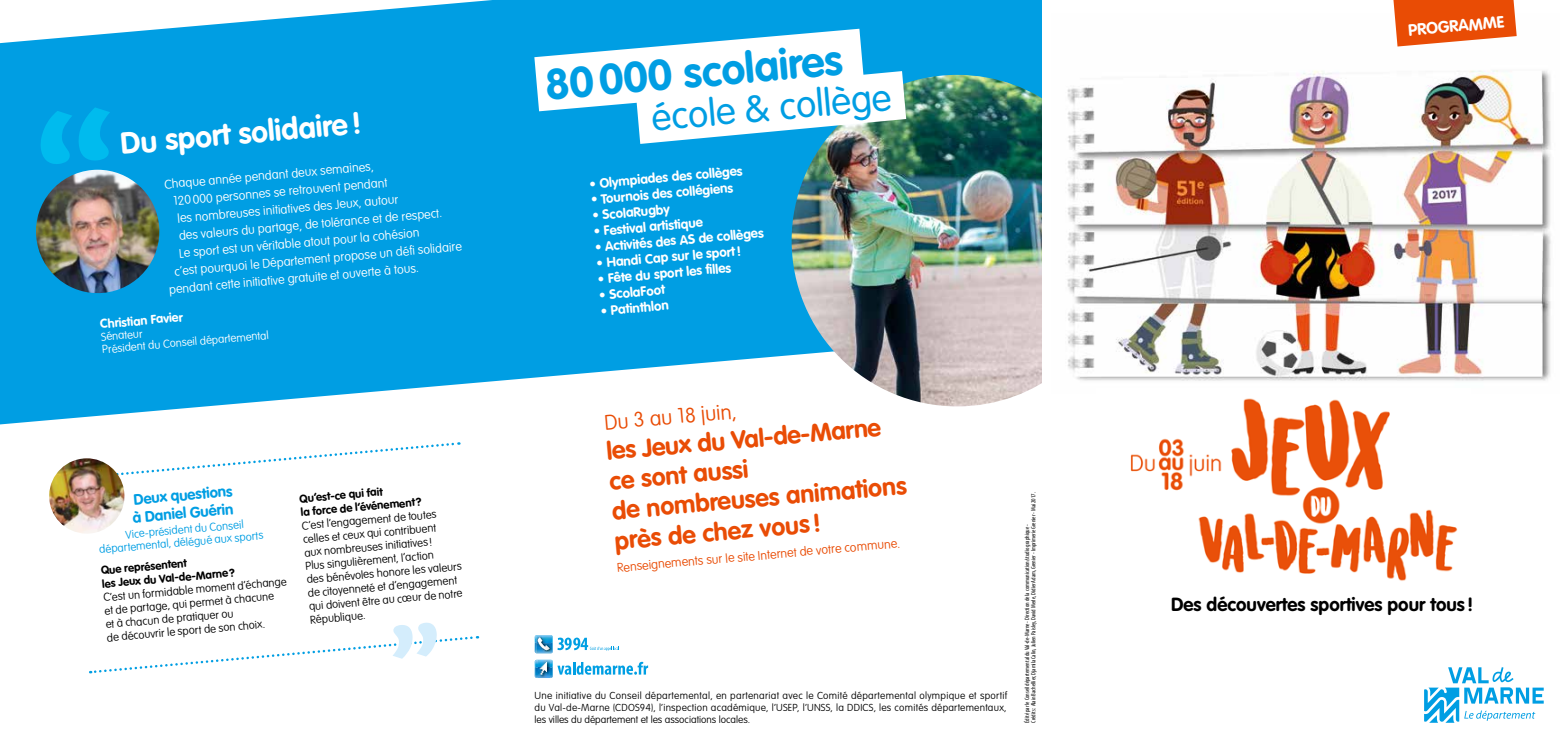
<style>
.page{position:relative;width:1567px;height:745px;background:#fff}
.page>*{position:absolute;margin:0;border:0;box-sizing:border-box;transform-origin:0 0}
.t1{font:700 42.5px "VAG Rounded";color:#009ee3}
.t2{font:300 37.62px "VAG Rounded";color:#009ee3}
.t3{font:700 30px "VAG Rounded";color:#fff}
.t4{font:700 25px/30px "VAG Rounded";color:#e94c05}
.t5{font:100 20.88px "VAG Rounded";color:#e94c05}
.t6{font:700 18.75px "VAG Rounded";color:#000}
.t7{font:700 16.25px "VAG Rounded";color:#fff}
.t8{font:700 15px/18px "VAG Rounded";color:#009ee3}
.t9{font:700 13.25px "VAG Rounded";color:#fff}
.t10{font:100 12.5px "VAG Rounded";color:#fff}
.t11{font:100 12.5px "VAG Rounded";color:#e94c05}
.t12{font:700 12.5px "VAG Rounded";color:#fff}
.t13{font:100 11.25px/13.5px "VAG Rounded";color:#000}
.t14{font:700 11.25px/13.5px "VAG Rounded";color:#000}
.t15{font:100 11.25px/12.5px "VAG Rounded";color:#009ee3}
.t16{font:100 11.25px/12.5px "VAG Rounded";color:#fff}
.t17{font:100 10px/12px "VAG Rounded";color:#000;text-align:justify}
.t18{font:condensed 6.25px/6.2px "Myriad Pro";color:#000}
</style>
<div class="page">
<svg style="left:0;top:0;width:1042px;height:424px;background:#23abe6"></svg>
<img style="left:791px;top:75px;width:251px;height:331px">
<svg style="left:1424px;top:667px;width:119px;height:55px"></svg>
<svg style="left:534px;top:659px;width:114px;height:19px"></svg>
<svg style="left:534px;top:635px;width:85px;height:18px"></svg>
<svg style="left:534px;top:29px;width:372px;height:115px"></svg>
<img style="left:33px;top:170px;width:129px;height:125px">
<svg style="left:40px;top:107px;width:70px;height:57px;background:#00ade9"></svg>
<svg style="left:127px;top:442px;width:332px;height:33px"></svg>
<img style="left:49px;top:458px;width:78px;height:75px">
<svg style="left:90px;top:622px;width:388px;height:52px"></svg>
<img style="left:1067px;top:28px;width:484px;height:353px">
<img style="left:1130px;top:398px;width:328px;height:183px">
<svg style="left:1393px;top:0;width:123px;height:46px;background:#eb6223"></svg>
<h3 class="t3" style="left:119px;top:126px;width:243px;rotate:-5deg">Du sport solidaire!</h3>
<p class="t10" style="left:164px;top:177px;width:211px;rotate:-5deg">Chaque année pendant deux semaines,</p>
<p class="t10" style="left:173px;top:194px;width:216px;rotate:-5deg">120000 personnes se retrouvent pendant</p>
<p class="t10" style="left:177px;top:211px;width:223px;rotate:-5deg">les nombreuses initiatives des Jeux, autour</p>
<p class="t10" style="left:178px;top:228px;width:266px;rotate:-5deg">des valeurs du partage, de tolérance et de respect.</p>
<p class="t10" style="left:179px;top:246px;width:242px;rotate:-5deg">Le sport est un véritable atout pour la cohésion</p>
<p class="t10" style="left:174px;top:264px;width:290px;rotate:-5deg">c’est pourquoi le Département propose un défi solidaire</p>
<p class="t10" style="left:168px;top:282px;width:252px;rotate:-5deg">pendant cette initiative gratuite et ouverte à tous.</p>
<p class="t12" style="left:99px;top:316px;width:84px;rotate:-5deg">Christian Favier</p>
<p class="t16" style="left:101px;top:330px;width:169px;rotate:-5deg">Sénateur<br>Président du Conseil départemental</p>
<h3 class="t8" style="left:130px;top:490px;width:104px;rotate:-5deg">Deux questions à DanielGuérin</h3>
<p class="t15" style="left:97px;top:530px;width:166px;text-indent:27px;rotate:-5deg">Vice-président du Conseil départemental, délégué aux sports</p>
<p class="t14" style="left:100px;top:563px;width:134px;rotate:-5deg">Que représentent<br>les Jeux du Val-de-Marne?</p>
<p class="t13" style="left:103px;top:590px;width:185px;rotate:-5deg">C’est un formidable moment d’échange et de partage, qui permet à chacune<br>et à chacun de pratiquer ou<br>de découvrir le sport de son choix.</p>
<p class="t14" style="left:299px;top:491px;width:123px;rotate:-5deg">Qu’est-ce qui fait<br>la force de l’événement?</p>
<p class="t13" style="left:301px;top:518px;width:157px;rotate:-5deg">C’est l’engagement de toutes celles et ceux qui contribuent<br>aux nombreuses initiatives!<br>Plus singulièrement, l’action<br>des bénévoles honore les valeurs de citoyenneté et d’engagement qui doivent être au cœur de notre<br>République.</p>
<h1 class="t1" style="left:543px;top:60px;width:300px;rotate:-5deg">80000 scolaires</h1>
<h2 class="t2" style="left:650px;top:96px;width:242px;rotate:-5deg">école &amp; collège</h2>
<p class="t9" style="left:589px;top:176px;width:155px;rotate:-5deg">• Olympiades des collèges</p>
<p class="t9" style="left:590px;top:192px;width:144px;rotate:-5deg">• Tournois des collégiens</p>
<p class="t9" style="left:591px;top:208px;width:80px;rotate:-5deg">• ScolaRugby</p>
<p class="t9" style="left:593px;top:224px;width:111px;rotate:-5deg">• Festival artistique</p>
<p class="t9" style="left:594px;top:239px;width:171px;rotate:-5deg">• Activités des AS de collèges</p>
<p class="t9" style="left:595px;top:255px;width:147px;rotate:-5deg">• Handi Cap sur le sport!</p>
<p class="t9" style="left:597px;top:271px;width:135px;rotate:-5deg">• Fête du sport les filles</p>
<p class="t9" style="left:598px;top:287px;width:67px;rotate:-5deg">• ScolaFoot</p>
<p class="t9" style="left:600px;top:303px;width:72px;rotate:-5deg">• Patinthlon</p>
<h3 class="t5" style="left:603px;top:410px;width:134px;rotate:-5deg">Du 3 au 18 juin,</h3>
<h3 class="t4" style="left:605px;top:435px;width:297px;rotate:-5deg">les Jeux du Val-de-Marne ce sont aussi<br>de nombreuses animations près de chez vous !</h3>
<p class="t11" style="left:616px;top:560px;width:286px;rotate:-5deg">Renseignements sur le site Internet de votre commune.</p>
<p class="t17" style="left:534px;top:688px;width:474px">Une initiative du Conseil départemental, en partenariat avec le Comité départemental olympique et sportif du Val-de-Marne (CDOS94), l’inspection académique, l’USEP, l’UNSS, la DDICS, les comités départementaux, les villes du département et les associations locales.</p>
<p class="t18" style="left:1023px;top:722px;width:232px;rotate:-90deg">Édité par le Conseil départemental du Val-de-Marne - Direction de la communication/studio graphique -<br>Crédits : Alain Bachellier, Djamila Calin, Julien Paisley, David Merle, Didier Adam, Grenier - Imprimerie Grenier - Mai 2017.</p>
<h3 class="t7" style="left:1407px;top:21px;width:98px;rotate:-5deg">PROGRAMME</h3>
<h3 class="t6" style="left:1170px;top:593px;width:304px">Des découvertes sportives pour tous !</h3>
</div>
